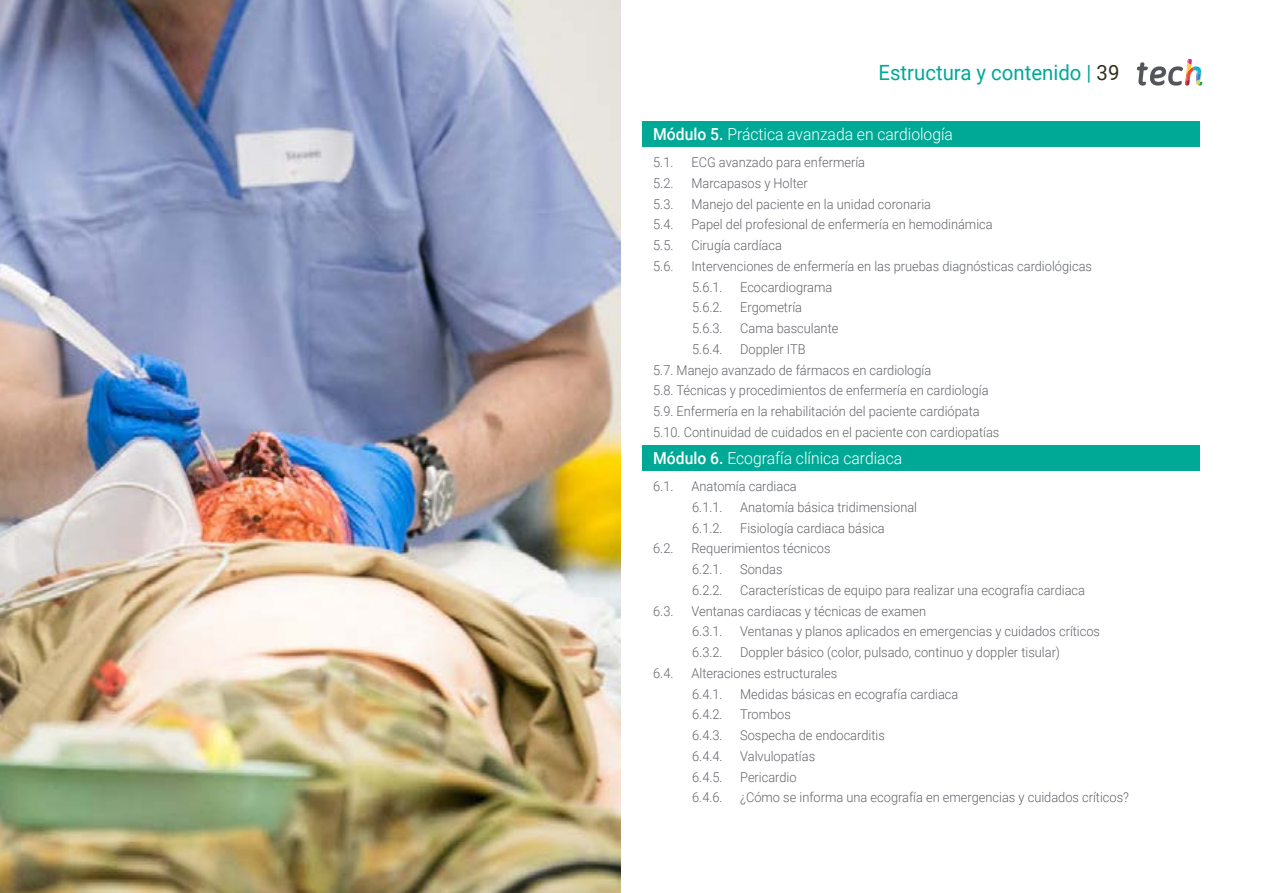
<style>
.page{position:relative;width:1263px;height:893px;background:#fff}
.page>*{position:absolute;margin:0;border:0;box-sizing:border-box;transform-origin:0 0}
.t1{font:21px "Roboto";color:#00a996}
.t2{font:300 16.5px "Roboto";color:#fff;scale:.95 1}
.t3{font:300 13.5px/20.7px "Roboto";color:#61646a;scale:.95 1}
.s1{color:#312e20}
.s2{font-weight:500}
</style>
<div class="page">
<img style="left:0;top:0;width:621px;height:893px">
<svg style="left:1137px;top:59px;width:65px;height:27px"></svg>
<div style="left:642px;top:121px;width:557px;height:25px;background:#00a996"></div>
<div style="left:642px;top:445px;width:557px;height:25px;background:#00a996"></div>
<h1 class="t1" style="left:878px;top:57px;width:242px">Estructura y contenido | <span class="s1">39</span></h1>
<p class="t2" style="left:653px;top:123px;width:317px"><span class="s2">Módulo 5.</span> Práctica avanzada en cardiología</p>
<p class="t3" style="left:653px;top:151px;width:23px">5.1.</p>
<p class="t3" style="left:691px;top:151px;width:184px">ECG avanzado para enfermería</p>
<p class="t3" style="left:653px;top:172px;width:23px">5.2.</p>
<p class="t3" style="left:691px;top:172px;width:124px">Marcapasos y Holter</p>
<p class="t3" style="left:653px;top:193px;width:23px">5.3.</p>
<p class="t3" style="left:691px;top:193px;width:254px">Manejo del paciente en la unidad coronaria</p>
<p class="t3" style="left:653px;top:214px;width:23px">5.4.</p>
<p class="t3" style="left:691px;top:214px;width:319px">Papel del profesional de enfermería en hemodinámica</p>
<p class="t3" style="left:653px;top:234px;width:23px">5.5.</p>
<p class="t3" style="left:691px;top:234px;width:97px">Cirugía cardíaca</p>
<p class="t3" style="left:653px;top:255px;width:23px">5.6.</p>
<p class="t3" style="left:691px;top:255px;width:423px">Intervenciones de enfermería en las pruebas diagnósticas cardiológicas<br>5.6.1.</p>
<p class="t3" style="left:740px;top:276px;width:98px">Ecocardiograma</p>
<p class="t3" style="left:692px;top:297px;width:34px">5.6.2.</p>
<p class="t3" style="left:740px;top:297px;width:67px">Ergometría</p>
<p class="t3" style="left:692px;top:317px;width:34px">5.6.3.</p>
<p class="t3" style="left:740px;top:317px;width:105px">Cama basculante</p>
<p class="t3" style="left:692px;top:338px;width:34px">5.6.4.</p>
<p class="t3" style="left:653px;top:338px;width:366px;text-indent:87px">Doppler ITB<br>5.7. Manejo avanzado de fármacos en cardiología<br>5.8. Técnicas y procedimientos de enfermería en cardiología 5.9. Enfermería en la rehabilitación del paciente cardiópata 5.10. Continuidad de cuidados en el paciente con cardiopatías</p>
<p class="t2" style="left:653px;top:447px;width:264px"><span class="s2">Módulo 6.</span> Ecografía clínica cardiaca</p>
<p class="t3" style="left:653px;top:475px;width:23px">6.1.</p>
<p class="t3" style="left:691px;top:475px;width:112px">Anatomía cardiaca<br>6.1.1.</p>
<p class="t3" style="left:740px;top:496px;width:188px">Anatomía básica tridimensional</p>
<p class="t3" style="left:692px;top:517px;width:34px">6.1.2.</p>
<p class="t3" style="left:740px;top:517px;width:154px">Fisiología cardiaca básica</p>
<p class="t3" style="left:653px;top:538px;width:23px">6.2.</p>
<p class="t3" style="left:691px;top:538px;width:148px">Requerimientos técnicos<br>6.2.1.</p>
<p class="t3" style="left:740px;top:558px;width:46px">Sondas</p>
<p class="t3" style="left:692px;top:579px;width:34px">6.2.2.</p>
<p class="t3" style="left:740px;top:579px;width:365px">Características de equipo para realizar una ecografía cardiaca</p>
<p class="t3" style="left:653px;top:600px;width:23px">6.3.</p>
<p class="t3" style="left:691px;top:600px;width:249px">Ventanas cardiacas y técnicas de examen<br>6.3.1.</p>
<p class="t3" style="left:740px;top:621px;width:380px">Ventanas y planos aplicados en emergencias y cuidados críticos</p>
<p class="t3" style="left:692px;top:641px;width:34px">6.3.2.</p>
<p class="t3" style="left:740px;top:641px;width:338px">Doppler básico (color, pulsado, continuo y doppler tisular)</p>
<p class="t3" style="left:653px;top:662px;width:23px">6.4.</p>
<p class="t3" style="left:691px;top:662px;width:155px">Alteraciones estructurales<br>6.4.1.</p>
<p class="t3" style="left:740px;top:683px;width:231px">Medidas básicas en ecografía cardiaca</p>
<p class="t3" style="left:692px;top:704px;width:34px">6.4.2.</p>
<p class="t3" style="left:740px;top:704px;width:55px">Trombos</p>
<p class="t3" style="left:692px;top:724px;width:34px">6.4.3.</p>
<p class="t3" style="left:740px;top:724px;width:154px">Sospecha de endocarditis</p>
<p class="t3" style="left:692px;top:745px;width:34px">6.4.4.</p>
<p class="t3" style="left:740px;top:745px;width:80px">Valvulopatías</p>
<p class="t3" style="left:692px;top:766px;width:34px">6.4.5.</p>
<p class="t3" style="left:740px;top:766px;width:61px">Pericardio</p>
<p class="t3" style="left:692px;top:787px;width:34px">6.4.6.</p>
<p class="t3" style="left:740px;top:787px;width:411px">¿Cómo se informa una ecografía en emergencias y cuidados críticos?</p>
</div>
